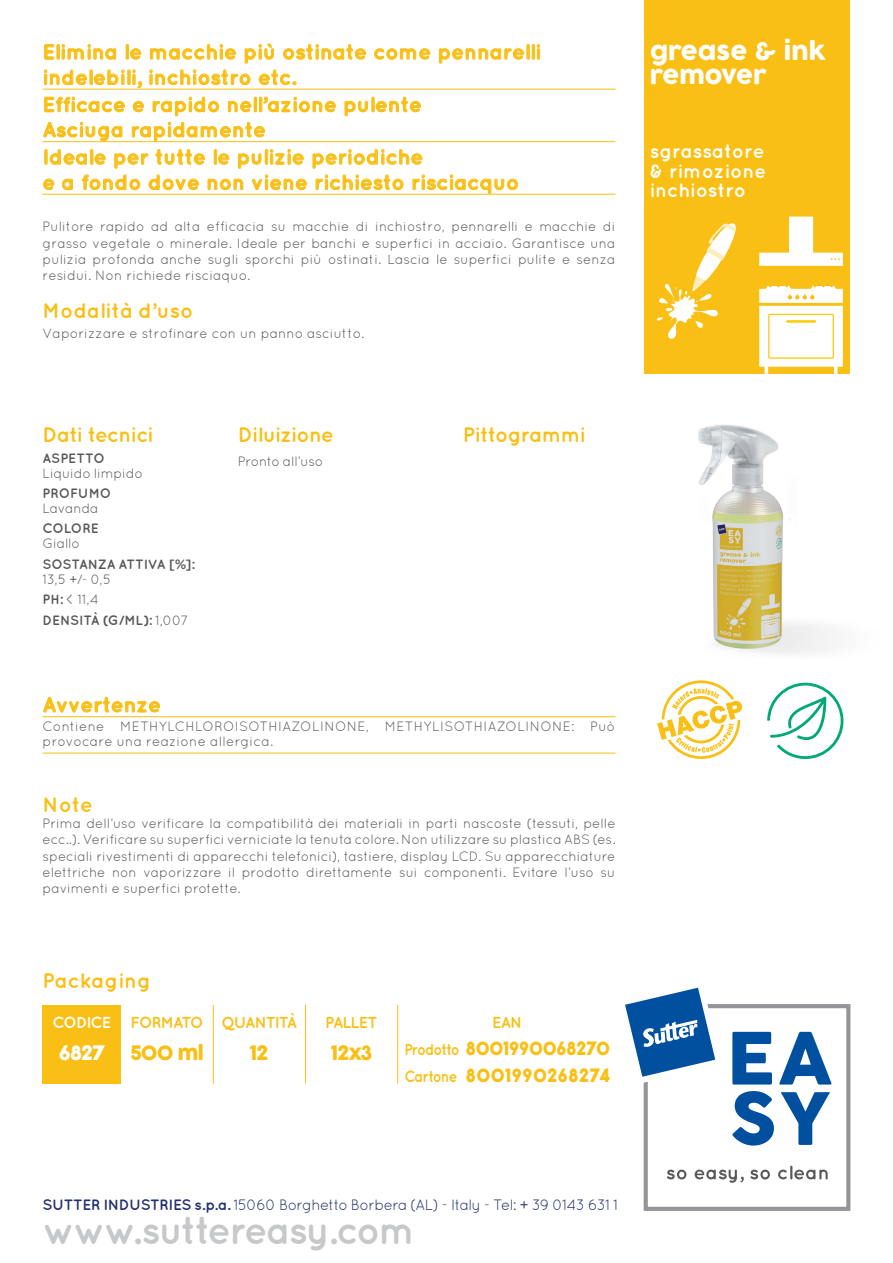
<style>
.page{position:relative;width:893px;height:1263px;background:#fff}
.page>*{position:absolute;margin:0;border:0;box-sizing:border-box;transform-origin:0 0}
.t1{font:700 39px "Quicksand";letter-spacing:-.05em;color:#c7c8ca}
.t2{font:24px/24px "COCOGOOSE";color:#fff}
.t3{font:700 21px/25.2px "Quicksand";color:#f9bf14}
.t4{font:700 21px "Quicksand";letter-spacing:-.03em;color:#f9bf14}
.t5{font:700 21px "Quicksand";letter-spacing:-.035em;color:#f9bf14}
.t6{font:700 19.5px/19.5px "Quicksand";color:#fff;text-align:justify}
.t7{font:19.5px "COCOGOOSE";letter-spacing:-.055em;color:#f9bf14}
.t8{font:19.5px "COCOGOOSE";color:#fff}
.t9{font:18px/27px "COCOGOOSE";letter-spacing:-.005em;color:#f9bf14;scale:.9 1}
.t10{font:700 15.9px "Quicksand";letter-spacing:-.06em;color:#f9bf14}
.t11{font:700 15.9px "Quicksand";letter-spacing:-.065em;color:#fff}
.t12{font:15px "Quicksand";letter-spacing:-.045em;color:#24326e}
.t13{font:13.5px/16.2px "Quicksand";color:#57585a;text-align:justify}
.t14{font:13.5px/15px "Quicksand";letter-spacing:.02em;color:#57585a}
.t15{font:700 13.5px "Quicksand";letter-spacing:-.01em;color:#57585a}
.t16{font:13.5px "Quicksand";letter-spacing:-.02em;color:#57585a}
.s1{font-weight:700}
.s2{font-family:"Quicksand";font-weight:700;font-size:15.9px}
</style>
<div class="page">
<div style="left:644px;top:0;width:206px;height:374px;background:#f9bf14"></div>
<hr style="left:43px;top:716px;width:572px;height:1px;background:#f9bf14">
<hr style="left:43px;top:753px;width:572px;height:1px;background:#f9bf14">
<svg style="left:43px;top:697px;width:117px;height:16px"></svg>
<div style="left:43px;top:1005px;width:78px;height:78px;background:#f9bf14"></div>
<hr style="left:213px;top:1005px;width:1px;height:78px;background:#f9bf14">
<hr style="left:305px;top:1005px;width:1px;height:78px;background:#f9bf14">
<hr style="left:397px;top:1005px;width:1px;height:78px;background:#f9bf14">
<svg style="left:625px;top:987px;width:226px;height:224px"></svg>
<hr style="left:43px;top:89px;width:572px;height:1px;background:#f9bf14">
<hr style="left:43px;top:141px;width:572px;height:1px;background:#f9bf14">
<hr style="left:43px;top:194px;width:572px;height:1px;background:#f9bf14">
<svg style="left:44px;top:44px;width:72px;height:16px"></svg>
<svg style="left:125px;top:44px;width:17px;height:16px"></svg>
<svg style="left:374px;top:48px;width:57px;height:12px"></svg>
<svg style="left:439px;top:44px;width:101px;height:20px"></svg>
<svg style="left:44px;top:69px;width:98px;height:19px"></svg>
<svg style="left:149px;top:43px;width:217px;height:42px"></svg>
<svg style="left:44px;top:96px;width:81px;height:17px"></svg>
<svg style="left:344px;top:96px;width:77px;height:21px"></svg>
<svg style="left:43px;top:122px;width:80px;height:20px"></svg>
<svg style="left:132px;top:96px;width:204px;height:46px"></svg>
<svg style="left:43px;top:149px;width:475px;height:45px"></svg>
<img style="left:698px;top:424px;width:136px;height:230px">
<svg style="left:657px;top:223px;width:79px;height:116px"></svg>
<svg style="left:759px;top:286px;width:84px;height:88px;background:#fef5db"></svg>
<svg style="left:759px;top:217px;width:84px;height:49px"></svg>
<div style="left:768px;top:314px;width:66px;height:45px;border:1px solid #feca0a"></div>
<hr style="left:787px;top:320px;width:28px;height:3px;background:#feca0a">
<svg style="left:657px;top:680px;width:86px;height:79px"></svg>
<svg style="left:767px;top:683px;width:76px;height:76px"></svg>
<h3 class="t3" style="left:43px;top:39px;width:500px">Elimina le macchie più ostinate come pennarelli indelebili, inchiostro etc.</h3>
<h3 class="t3" style="left:43px;top:91px;width:381px">Efficace e rapido nell’azione pulente<br>Asciuga rapidamente</h3>
<h3 class="t3" style="left:43px;top:144px;width:478px">Ideale per tutte le pulizie periodiche<br>e a fondo dove non viene richiesto risciacquo</h3>
<p class="t13" style="left:43px;top:218px;width:575px">Pulitore rapido ad alta efficacia su macchie di inchiostro, pennarelli e macchie di grasso vegetale o minerale. Ideale per banchi e superfici in acciaio. Garantisce una pulizia profonda anche sugli sporchi più ostinati. Lascia le superfici pulite e senza residui. Non richiede risciaquo.</p>
<h3 class="t3" style="left:43px;top:297px;width:152px">Modalità d’uso</h3>
<p class="t13" style="left:43px;top:325px;width:323px">Vaporizzare e strofinare con un panno asciutto.</p>
<h3 class="t5" style="left:43px;top:422px;width:113px">Dati tecnici</h3>
<p class="t15" style="left:43px;top:450px;width:64px">ASPETTO</p>
<p class="t16" style="left:43px;top:465px;width:102px">Liquido limpido</p>
<p class="t15" style="left:43px;top:485px;width:70px">PROFUMO</p>
<p class="t16" style="left:43px;top:500px;width:58px">Lavanda</p>
<p class="t15" style="left:43px;top:521px;width:58px">COLORE</p>
<p class="t13" style="left:43px;top:535px;width:39px">Giallo</p>
<p class="t15" style="left:43px;top:556px;width:154px">SOSTANZA ATTIVA [%]:</p>
<p class="t13" style="left:43px;top:569px;width:147px;line-height:20.4px;text-align:left">13,5 +/- 0,5<br><span class="s1">PH:</span> &lt; 11,4<br><span class="s1">DENSITÀ (G/ML):</span> 1,007</p>
<h3 class="t4" style="left:238px;top:422px;width:98px">Diluizione</h3>
<p class="t13" style="left:238px;top:453px;width:87px">Pronto all’uso</p>
<h3 class="t4" style="left:463px;top:422px;width:124px">Pittogrammi</h3>
<h3 class="t3" style="left:43px;top:691px;width:120px">Avvertenze</h3>
<p class="t14" style="left:43px;top:719px;width:574px">Contiene METHYLCHLOROISOTHIAZOLINONE, METHYLISOTHIAZOLINONE: Può provocare una reazione allergica.</p>
<h3 class="t3" style="left:43px;top:791px;width:52px">Note</h3>
<p class="t13" style="left:43px;top:815px;width:574px">Prima dell’uso verificare la compatibilità dei materiali in parti nascoste (tessuti, pelle ecc..). Verificare su superfici verniciate la tenuta colore. Non utilizzare su plastica ABS (es. speciali rivestimenti di apparecchi telefonici), tastiere, display LCD. Su apparecchiature elettriche non vaporizzare il prodotto direttamente sui componenti. Evitare l’uso su pavimenti e superfici protette.</p>
<h3 class="t3" style="left:43px;top:967px;width:110px">Packaging</h3>
<p class="t11" style="left:53px;top:1013px;width:60px">CODICE</p>
<h3 class="t8" style="left:59px;top:1038px;width:47px">6827</h3>
<p class="t10" style="left:131px;top:1013px;width:74px">FORMATO</p>
<h3 class="t7" style="left:130px;top:1038px;width:75px">500 ml</h3>
<p class="t10" style="left:221px;top:1013px;width:77px">QUANTITÀ</p>
<h3 class="t7" style="left:250px;top:1038px;width:20px">12</h3>
<p class="t10" style="left:325px;top:1013px;width:54px">PALLET</p>
<h3 class="t7" style="left:331px;top:1038px;width:43px">12x3</h3>
<p class="t10" style="left:492px;top:1013px;width:32px">EAN</p>
<h3 class="t9" style="left:404px;top:1035px;width:230px"><span class="s2">Prodotto</span> 8001990068270<br><span class="s2">Cartone</span> 8001990268274</h3>
<h2 class="t2" style="left:650px;top:40px;width:177px">grease &amp; ink remover</h2>
<h3 class="t6" style="left:650px;top:141px;width:118px">sgrassatore &amp; rimozione inchiostro</h3>
<p class="t12" style="left:43px;top:1196px;width:577px"><span class="s1">SUTTER INDUSTRIES s.p.a.</span> 15060 Borghetto Borbera (AL) - Italy - Tel: + 39 0143 631 1</p>
<h1 class="t1" style="left:43px;top:1207px;width:375px">www.suttereasy.com</h1>
</div>
